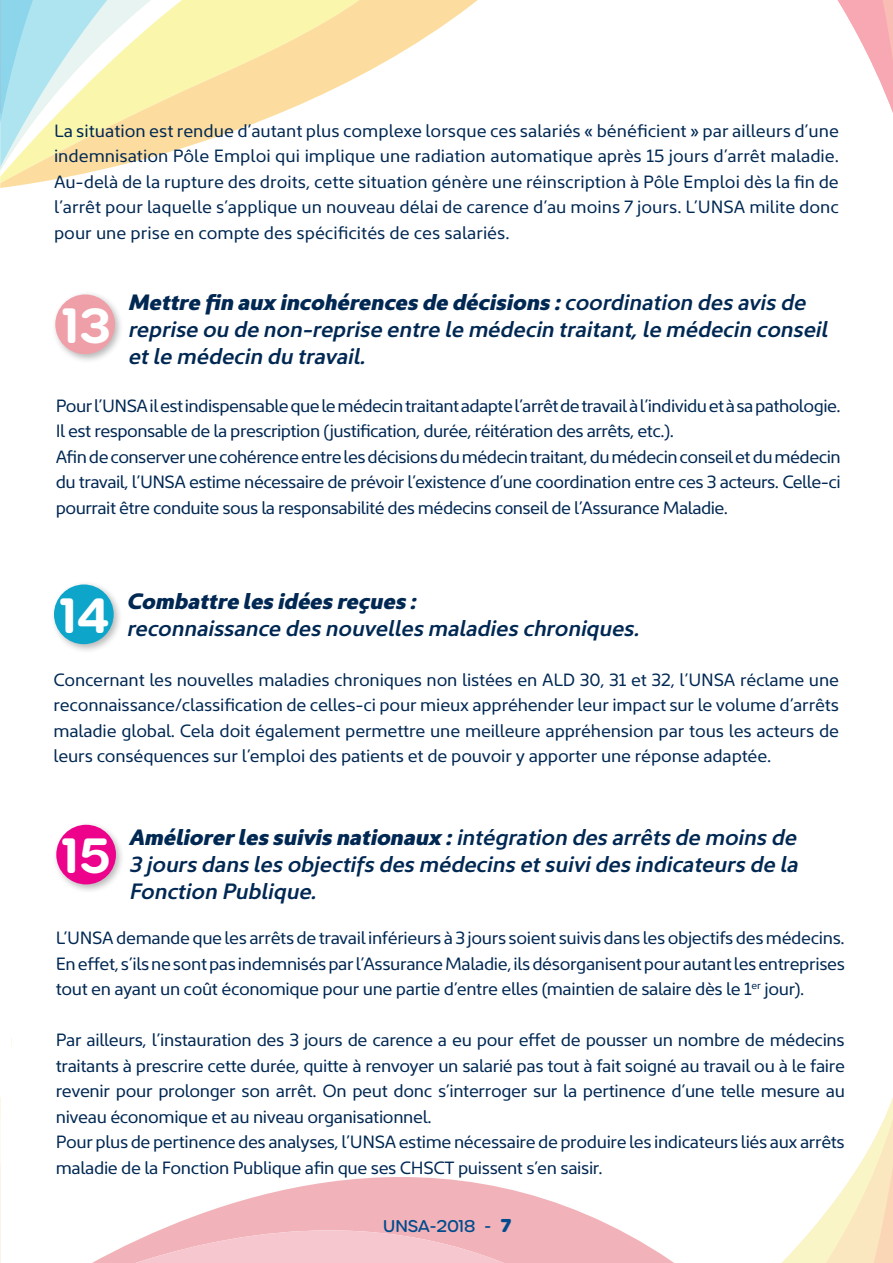
<style>
.page{position:relative;width:893px;height:1263px;background:#fff}
.page>*{position:absolute;margin:0;border:0;box-sizing:border-box;transform-origin:0 0}
.t1{font:600 47.85px "Urbane Rounded";color:#fff}
.t2{font:italic 600 22.5px/27px "Kyrial Sans Pro";letter-spacing:-.01em;color:#002853}
.t3{font:italic 900 22.5px "Kyrial Sans Pro";letter-spacing:-.01em;color:#002853}
.t4{font:18px/25.5px "Kyrial Sans Pro";letter-spacing:-.02em;color:#002853;text-align:justify}
.t5{font:500 16.5px "Urbane Rounded";color:#004b8d}
.s1{font-weight:900}
.s2{font-weight:700;font-size:18px}
</style>
<div class="page">
<svg style="left:0;top:1097px;width:1px;height:80px"></svg>
<svg style="left:0;top:1177px;width:549px;height:86px;fill:#f1b3b9"></svg>
<svg style="left:14px;top:1230px;width:535px;height:33px"></svg>
<svg style="left:549px;top:1200px;width:125px;height:63px;fill:#f1b3b9"></svg>
<svg style="left:782px;top:1097px;width:111px;height:166px"></svg>
<svg style="left:0;top:0;width:478px;height:183px"></svg>
<svg style="left:0;top:0;width:424px;height:177px"></svg>
<svg style="left:0;top:0;width:110px;height:141px;background:#ccebe3"></svg>
<svg style="left:837px;top:0;width:56px;height:113px"></svg>
<div style="left:50px;top:581px;width:73px;height:72px;background:#231f20;opacity:.31"></div>
<div style="left:54px;top:584px;width:60px;height:60px;background:#0da5ca;border-radius:50%"></div>
<div style="left:52px;top:291px;width:72px;height:72px;background:#231f20;opacity:.31"></div>
<div style="left:55px;top:294px;width:60px;height:60px;background:#ef9fa8;border-radius:50%"></div>
<div style="left:53px;top:821px;width:72px;height:73px;background:#231f20;opacity:.31"></div>
<div style="left:56px;top:825px;width:60px;height:59px;background:#ed028c;border-radius:50%"></div>
<p class="t4" style="left:54px;top:117px;width:787px">La situation est rendue d’autant plus complexe lorsque ces salariés « bénéficient » par ailleurs d’une indemnisation Pôle Emploi qui implique une radiation automatique après 15 jours d’arrêt maladie.<br>Au-delà de la rupture des droits, cette situation génère une réinscription à Pôle Emploi dès la fin de l’arrêt pour laquelle s’applique un nouveau délai de carence d’au moins 7 jours. L’UNSA milite donc pour une prise en compte des spécificités de ces salariés.</p>
<p class="t2" style="left:128px;top:288px;width:701px"><span class="s1">Mettre fin aux incohérences de décisions :</span> coordination des avis de reprise ou de non-reprise entre le médecin traitant, le médecin conseil et le médecin du travail.</p>
<p class="t4" style="left:56px;top:392px;width:786px;text-align:left">Pour l’UNSA il est indispensable que le médecin traitant adapte l’arrêt de travail à l’individu et à sa pathologie.<br>Il est responsable de la prescription (justification, durée, réitération des arrêts, etc.).<br>Afin de conserver une cohérence entre les décisions du médecin traitant, du médecin conseil et du médecin du travail, l’UNSA estime nécessaire de prévoir l’existence d’une coordination entre ces 3 acteurs. Celle-ci pourrait être conduite sous la responsabilité des médecins conseil de l’Assurance Maladie.</p>
<h1 class="t1" style="left:62px;top:293px;width:51px">13</h1>
<p class="t3" style="left:126px;top:584px;width:291px">Combattre les idées reçues :</p>
<p class="t2" style="left:126px;top:614px;width:514px">reconnaissance des nouvelles maladies chroniques.</p>
<p class="t4" style="left:54px;top:666px;width:787px">Concernant les nouvelles maladies chroniques non listées en ALD 30, 31 et 32, l’UNSA réclame une reconnaissance/classification de celles-ci pour mieux appréhender leur impact sur le volume d’arrêts maladie global. Cela doit également permettre une meilleure appréhension par tous les acteurs de leurs conséquences sur l’emploi des patients et de pouvoir y apporter une réponse adaptée.</p>
<h1 class="t1" style="left:60px;top:583px;width:52px">14</h1>
<h1 class="t1" style="left:62px;top:823px;width:51px">15</h1>
<p class="t2" style="left:129px;top:823px;width:670px;text-align:justify"><span class="s1">Améliorer les suivis nationaux :</span> intégration des arrêts de moins de 3 jours dans les objectifs des médecins et suivi des indicateurs de la Fonction Publique.</p>
<p class="t4" style="left:56px;top:924px;width:791px">L’UNSA demande que les arrêts de travail inférieurs à 3 jours soient suivis dans les objectifs des médecins.<br>En effet, s’ils ne sont pas indemnisés par l’Assurance Maladie, ils désorganisent pour autant les entreprises tout en ayant un coût économique pour une partie d’entre elles (maintien de salaire dès le 1<sup>er</sup> jour).</p>
<p class="t4" style="left:56px;top:1026px;width:791px;text-align:left">Par ailleurs, l’instauration des 3 jours de carence a eu pour effet de pousser un nombre de médecins traitants à prescrire cette durée, quitte à renvoyer un salarié pas tout à fait soigné au travail ou à le faire revenir pour prolonger son arrêt. On peut donc s’interroger sur la pertinence d’une telle mesure au niveau économique et au niveau organisationnel.<br>Pour plus de pertinence des analyses, l’UNSA estime nécessaire de produire les indicateurs liés aux arrêts maladie de la Fonction Publique afin que ses CHSCT puissent s’en saisir.</p>
<p class="t5" style="left:383px;top:1215px;width:130px">UNSA-2018 - <span class="s2">7</span></p>
</div>
